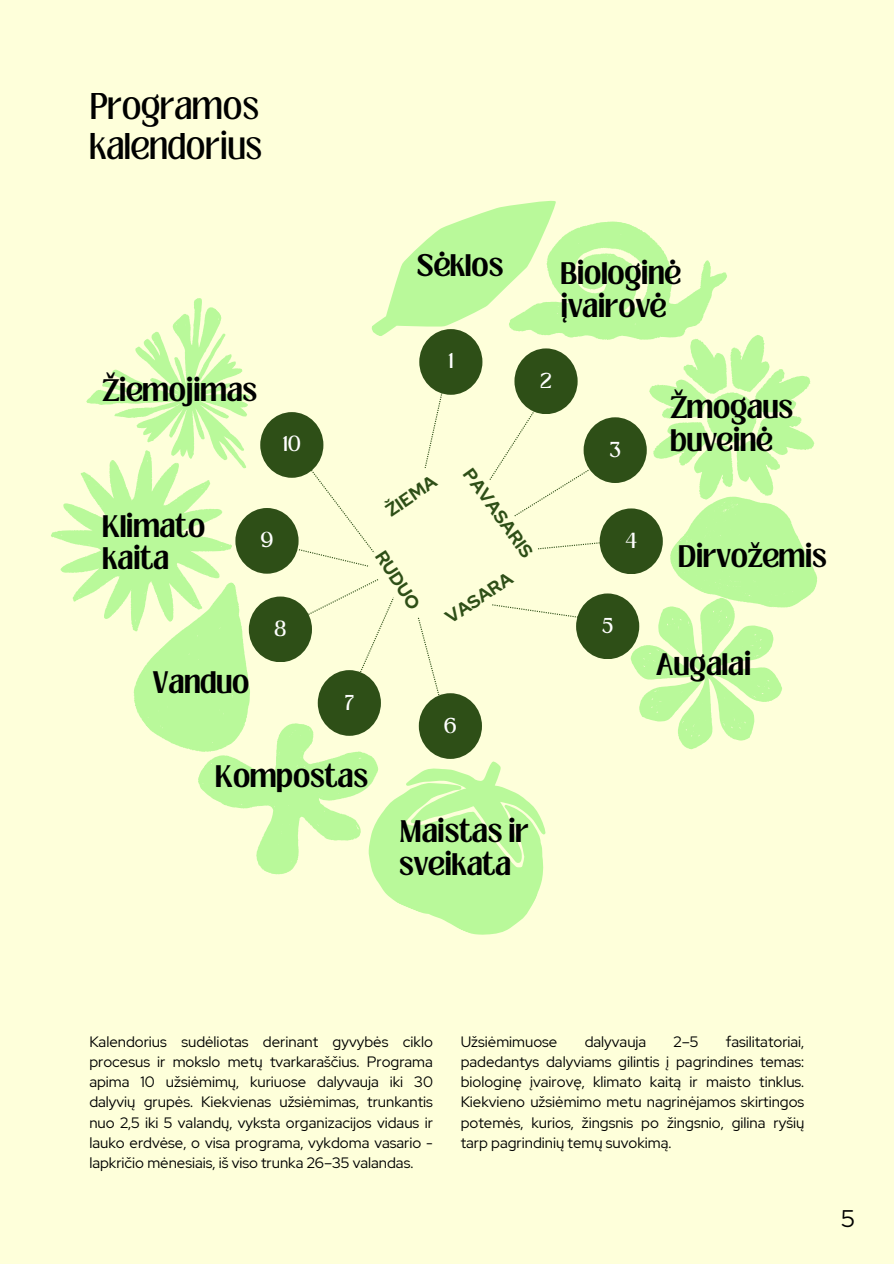
<style>
.page{position:relative;width:894px;height:1264px;background:#fff}
.page>*{position:absolute;margin:0;border:0;box-sizing:border-box;transform-origin:0 0}
.t1{font:28.5px/39.3px "Loubag";color:#000}
.t2{font:24px "Red Hat Display";color:#000}
.t3{font:700 23.85px/32.4px "Loubag";color:#000}
.t4{font:700 18px "Red Hat Display";color:#2e4f17}
.t5{font:16.5px "Loubag";color:#fff}
.t6{font:15px/20.2px "Red Hat Display";color:#000;text-align:justify}
</style>
<div class="page">
<div style="left:0;top:0;width:893px;height:1263px;background:#feffda"></div>
<svg style="left:625px;top:528px;width:192px;height:222px"></svg>
<svg style="left:620px;top:335px;width:195px;height:193px"></svg>
<svg style="left:95px;top:298px;width:148px;height:94px"></svg>
<svg style="left:371px;top:201px;width:362px;height:171px"></svg>
<div style="left:419px;top:329px;width:63px;height:66px;background:#2e4f17;border-radius:50%"></div>
<div style="left:599px;top:508px;width:63px;height:66px;background:#2e4f17;border-radius:50%"></div>
<div style="left:576px;top:593px;width:63px;height:66px;background:#2e4f17;border-radius:50%"></div>
<div style="left:583px;top:417px;width:63px;height:66px;background:#2e4f17;border-radius:50%"></div>
<div style="left:514px;top:348px;width:63px;height:66px;background:#2e4f17;border-radius:50%"></div>
<svg style="left:51px;top:392px;width:548px;height:543px"></svg>
<p class="t1" style="left:89px;top:88px;width:174px">Programos kalendorius</p>
<h3 class="t3" style="left:102px;top:375px;width:156px">Žiemojimas</h3>
<p class="t3" style="left:416px;top:250px;width:88px">Sėklos</p>
<p class="t3" style="left:560px;top:258px;width:121px">Biologinė įvairovė</p>
<h1 class="t5" style="left:448px;top:348px;width:7px">1</h1>
<h2 class="t5" style="left:540px;top:367px;width:13px">2</h2>
<h2 class="t5" style="left:282px;top:431px;width:20px">10</h2>
<p class="t5" style="left:609px;top:436px;width:13px">3</p>
<h2 class="t3" style="left:670px;top:392px;width:124px">Žmogaus buveinė</h2>
<p class="t3" style="left:102px;top:510px;width:104px">Klimato kaita</p>
<p class="t5" style="left:260px;top:526px;width:14px">9</p>
<p class="t3" style="left:153px;top:666px;width:98px">Vanduo</p>
<p class="t5" style="left:274px;top:615px;width:14px">8</p>
<p class="t4" style="left:477px;top:463px;width:106px;rotate:54deg">PAVASARIS</p>
<h2 class="t4" style="left:440px;top:609px;width:78px;rotate:-34deg">VASARA</h2>
<p class="t4" style="left:381px;top:501px;width:58px;rotate:-34deg">ŽIEMA</p>
<h3 class="t4" style="left:389px;top:546px;width:68px;rotate:57deg">RUDUO</h3>
<p class="t5" style="left:345px;top:689px;width:10px">7</p>
<h2 class="t5" style="left:444px;top:712px;width:14px">6</h2>
<h2 class="t3" style="left:215px;top:760px;width:154px">Kompostas</h2>
<p class="t3" style="left:399px;top:815px;width:131px">Maistas ir sveikata</p>
<p class="t5" style="left:625px;top:527px;width:14px">4</p>
<h3 class="t3" style="left:678px;top:540px;width:150px">Dirvožemis</h3>
<h2 class="t5" style="left:601px;top:612px;width:13px">5</h2>
<h3 class="t3" style="left:655px;top:649px;width:97px">Augalai</h3>
<p class="t6" style="left:460px;top:1031px;width:345px;text-indent:265px">fasilitatoriai, padedantys dalyviams gilintis į pagrindines temas: biologinę įvairovę, klimato kaitą ir maisto tinklus.<br>Kiekvieno užsiėmimo metu nagrinėjamos skirtingos potemės, kurios, žingsnis po žingsnio, gilina ryšių tarp pagrindinių temų suvokimą.</p>
<h2 class="t6" style="left:89px;top:1031px;width:345px">Kalendorius sudėliotas derinant gyvybės ciklo procesus ir mokslo metų tvarkaraščius. Programa apima 10 užsiėmimų, kuriuose dalyvauja iki 30 dalyvių grupės. Kiekvienas užsiėmimas, trunkantis nuo 2,5 iki 5 valandų, vyksta organizacijos vidaus ir lauko erdvėse, o visa programa, vykdoma vasario - lapkričio mėnesiais, iš viso trunka 26–35 valandas.</h2>
<p class="t6" style="left:460px;top:1031px;width:98px">Užsiėmimuose</p>
<p class="t6" style="left:584px;top:1031px;width:63px">dalyvauja</p>
<p class="t6" style="left:673px;top:1031px;width:26px">2–5</p>
<p class="t2" style="left:841px;top:1202px;width:15px">5</p>
</div>
